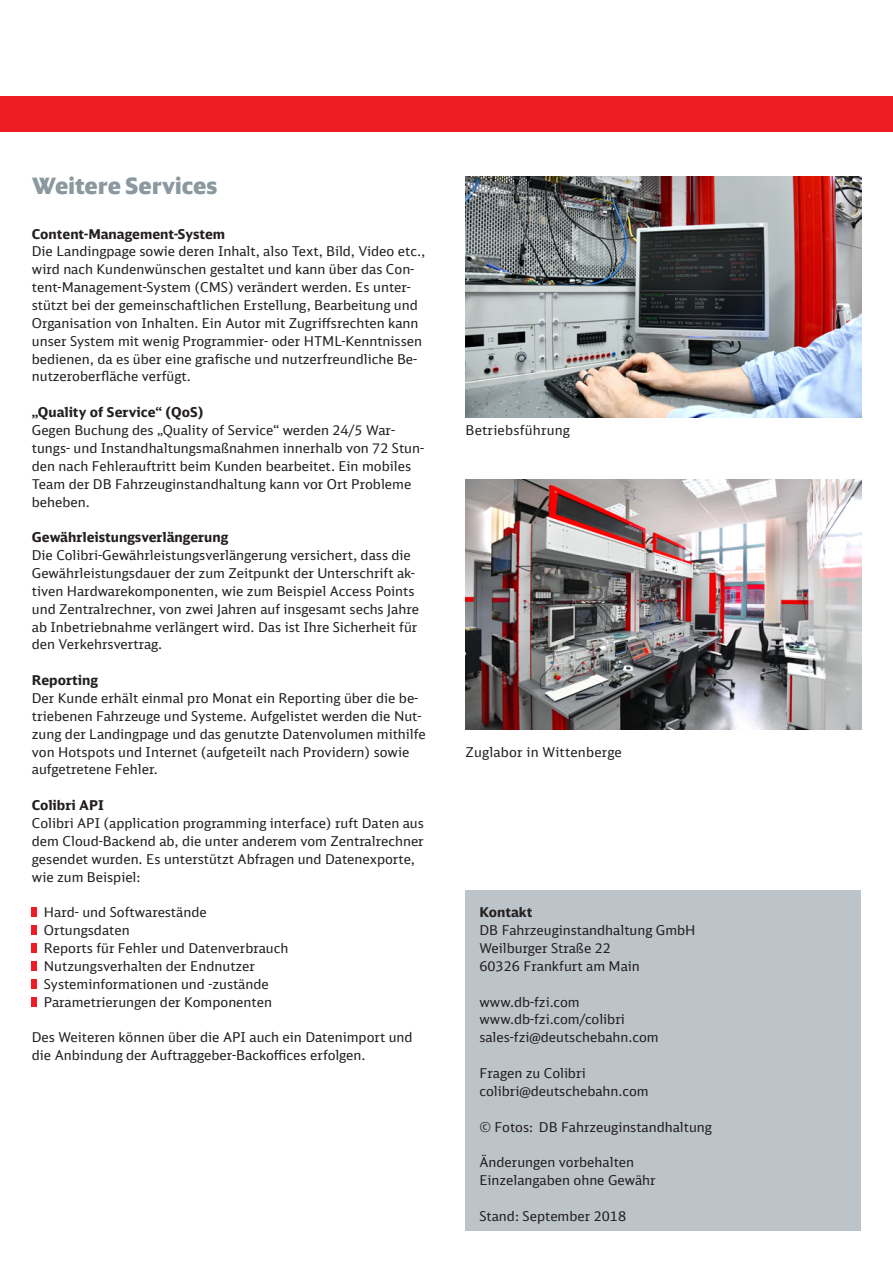
<style>
.page{position:relative;width:893px;height:1263px;background:#fff}
.page>*{position:absolute;margin:0;border:0;box-sizing:border-box;transform-origin:0 0}
.t1{font:900 22.5px "DB Head";color:#8b98a0}
.t2{font:13.5px/17.9px "DB Sans";color:#231f20}
.t3{font:700 13.5px "DB Sans";color:#231f20}
</style>
<div class="page">
<img style="left:466px;top:480px;width:395px;height:250px">
<img style="left:466px;top:176px;width:395px;height:241px">
<div style="left:466px;top:890px;width:395px;height:341px;background:#bcc4c9"></div>
<div style="left:0;top:96px;width:893px;height:35px;background:#ee1d23"></div>
<div style="left:32px;top:907px;width:5px;height:10px;background:#ee1d23"></div>
<div style="left:32px;top:925px;width:5px;height:10px;background:#ee1d23"></div>
<div style="left:32px;top:943px;width:5px;height:10px;background:#ee1d23"></div>
<div style="left:32px;top:961px;width:5px;height:10px;background:#ee1d23"></div>
<div style="left:32px;top:979px;width:5px;height:10px;background:#ee1d23"></div>
<div style="left:32px;top:997px;width:5px;height:9px;background:#ee1d23"></div>
<h1 class="t1" style="left:32px;top:171px;width:187px">Weitere Services</h1>
<p class="t3" style="left:32px;top:225px;width:195px">Content-Management-System</p>
<p class="t2" style="left:32px;top:242px;width:395px">Die Landingpage sowie deren Inhalt, also Text, Bild, Video etc., wird nach Kundenwünschen gestaltet und kann über das Con&shy;tent-Management-System (CMS) verändert werden. Es unter&shy;stützt bei der gemeinschaftlichen Erstellung, Bearbeitung und Organisation von Inhalten. Ein Autor mit Zugriffsrechten kann unser System mit wenig Programmier- oder HTML-Kenntnissen bedienen, da es über eine grafische und nutzerfreundliche Be&shy;nutzeroberfläche verfügt.</p>
<p class="t3" style="left:32px;top:404px;width:173px">„Quality of Service“ (QoS)</p>
<p class="t2" style="left:32px;top:421px;width:394px">Gegen Buchung des „Quality of Service“ werden 24/5 War&shy;tungs- und Instandhaltungsmaßnahmen innerhalb von 72 Stun&shy;den nach Fehlerauftritt beim Kunden bearbeitet. Ein mobiles Team der DB Fahrzeuginstandhaltung kann vor Ort Probleme beheben.</p>
<p class="t3" style="left:32px;top:529px;width:198px">Gewährleistungsverlängerung</p>
<p class="t2" style="left:32px;top:546px;width:389px">Die Colibri-Gewährleistungsverlängerung versichert, dass die Gewährleistungsdauer der zum Zeitpunkt der Unterschrift ak&shy;tiven Hardwarekomponenten, wie zum Beispiel Access Points und Zentralrechner, von zwei Jahren auf insgesamt sechs Jahre ab Inbetriebnahme verlängert wird. Das ist Ihre Sicherheit für den Verkehrsvertrag.</p>
<p class="t3" style="left:32px;top:672px;width:68px">Reporting</p>
<p class="t2" style="left:32px;top:689px;width:395px">Der Kunde erhält einmal pro Monat ein Reporting über die be&shy;triebenen Fahrzeuge und Systeme. Aufgelistet werden die Nut&shy;zung der Landingpage und das genutzte Datenvolumen mithilfe von Hotspots und Internet (aufgeteilt nach Providern) sowie aufgetretene Fehler.</p>
<p class="t3" style="left:32px;top:797px;width:74px">Colibri API</p>
<p class="t2" style="left:32px;top:814px;width:394px">Colibri API (application programming interface) ruft Daten aus dem Cloud-Backend ab, die unter anderem vom Zentralrechner gesendet wurden. Es unterstützt Abfragen und Datenexporte, wie zum Beispiel:</p>
<p class="t2" style="left:44px;top:903px;width:246px">Hard- und Softwarestände<br>Ortungsdaten<br>Reports für Fehler und Datenverbrauch<br>Nutzungsverhalten der Endnutzer<br>Systeminformationen und -zustände<br>Parametrierungen der Komponenten</p>
<p class="t2" style="left:32px;top:1028px;width:382px">Des Weiteren können über die API auch ein Datenimport und die Anbindung der Auftraggeber-Backoffices erfolgen.</p>
<p class="t2" style="left:466px;top:421px;width:106px">Betriebsführung</p>
<p class="t2" style="left:466px;top:742px;width:158px">Zuglabor in Wittenberge</p>
<p class="t3" style="left:479px;top:904px;width:54px">Kontakt</p>
<p class="t2" style="left:479px;top:921px;width:218px">DB Fahrzeuginstandhaltung GmbH<br>Weilburger Straße 22<br>60326 Frankfurt am Main</p>
<p class="t2" style="left:479px;top:992px;width:181px">www.db-fzi.com www.db-fzi.com/colibri sales-fzi@deutschebahn.com</p>
<p class="t2" style="left:479px;top:1064px;width:171px">Fragen zu Colibri colibri@deutschebahn.com</p>
<p class="t2" style="left:479px;top:1117px;width:234px">© Fotos: DB Fahrzeuginstandhaltung</p>
<p class="t2" style="left:479px;top:1153px;width:178px">Änderungen vorbehalten<br>Einzelangaben ohne Gewähr</p>
<p class="t2" style="left:479px;top:1207px;width:148px">Stand: September 2018</p>
</div>
